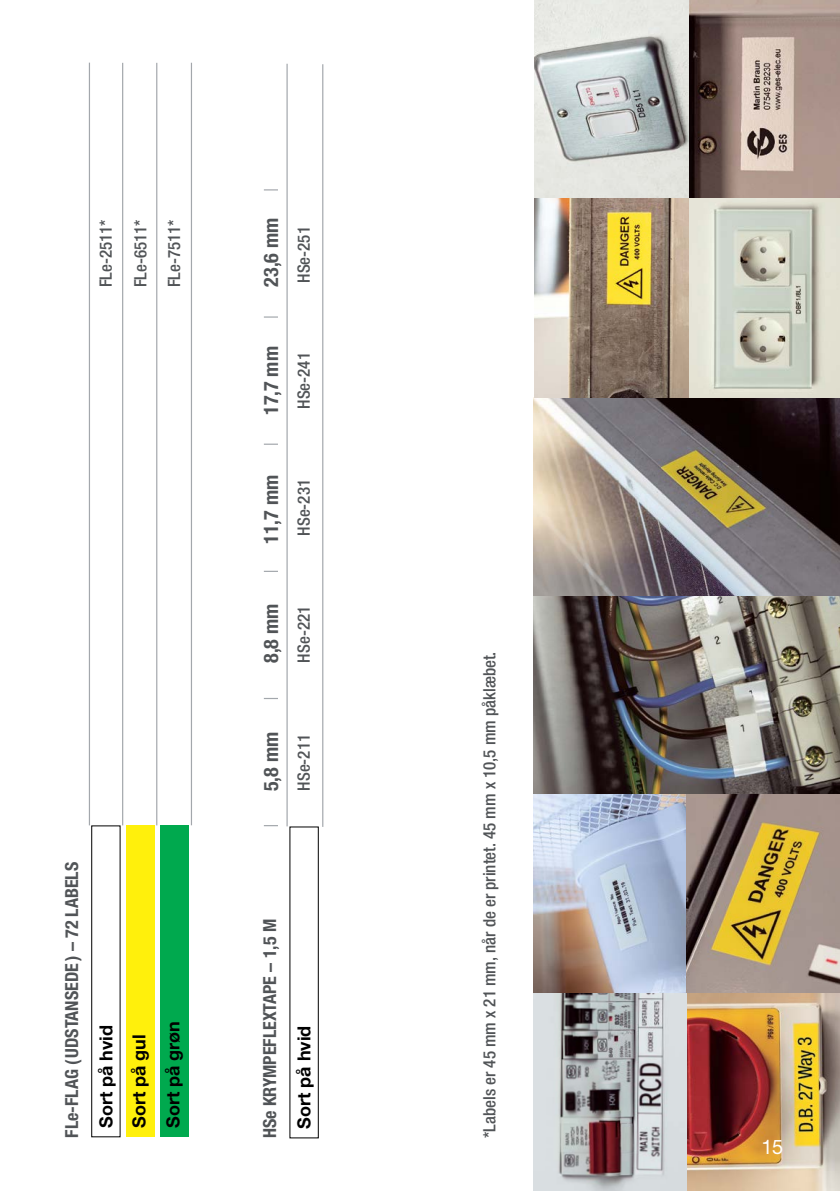
<style>
.page{position:relative;width:840px;height:1191px;background:#fff}
.page>*{position:absolute;margin:0;border:0;box-sizing:border-box;transform-origin:0 0}
.t1{font:700 condensed 20px "Helvetica Neue LTW1 G";color:#515457}
.t2{font:20px "Helvetica Neue LTW1 G";color:#fff}
.t3{font:700 condensed 18px "Helvetica Neue LTW1 G";color:#515457}
.t4{font:700 18px "Helvetica Neue LTW1 G";color:#000}
.t5{font:500 condensed 17px/34px "Helvetica Neue LTW1 G";color:#515457;text-align:justify}
</style>
<div class="page">
<img style="left:533px;top:0;width:306px;height:1191px">
<hr style="left:286px;top:64px;width:1px;height:762px;background:#a3a7ac">
<hr style="left:322px;top:64px;width:1px;height:763px;background:#a3a7ac">
<svg style="left:264px;top:825px;width:14px;height:1px"></svg>
<svg style="left:264px;top:571px;width:14px;height:1px"></svg>
<svg style="left:264px;top:698px;width:14px;height:1px"></svg>
<svg style="left:264px;top:316px;width:14px;height:2px"></svg>
<svg style="left:264px;top:443px;width:14px;height:2px"></svg>
<svg style="left:264px;top:189px;width:14px;height:1px"></svg>
<div style="left:91px;top:825px;width:29px;height:312px;border:1px solid #000"></div>
<div style="left:160px;top:825px;width:29px;height:312px;background:#00a94e"></div>
<hr style="left:89px;top:63px;width:1px;height:762px;background:#a3a7ac">
<hr style="left:122px;top:63px;width:1px;height:762px;background:#a3a7ac">
<hr style="left:156px;top:63px;width:1px;height:762px;background:#a3a7ac">
<hr style="left:191px;top:63px;width:1px;height:762px;background:#a3a7ac">
<div style="left:126px;top:825px;width:29px;height:312px;background:#fff00c"></div>
<p class="t5" style="left:89px;top:287px;width:69px;rotate:-90deg">FLe-2511* FLe-6511* FLe-7511*</p>
<p class="t3" style="left:61px;top:1137px;width:277px;rotate:-90deg">FLe-FLAG (UDSTANSEDE ) – 72 LABELS</p>
<p class="t4" style="left:95px;top:1128px;width:105px;rotate:-90deg">Sort på hvid</p>
<p class="t4" style="left:162px;top:1128px;width:108px;rotate:-90deg">Sort på grøn</p>
<p class="t4" style="left:128px;top:1128px;width:95px;rotate:-90deg">Sort på gul</p>
<p class="t1" style="left:259px;top:286px;width:70px;rotate:-90deg">23,6 mm</p>
<p class="t5" style="left:287px;top:283px;width:58px;rotate:-90deg">HSe-251</p>
<p class="t1" style="left:259px;top:415px;width:70px;rotate:-90deg">17,7 mm</p>
<p class="t5" style="left:287px;top:409px;width:58px;rotate:-90deg">HSe-241</p>
<p class="t1" style="left:259px;top:544px;width:70px;rotate:-90deg">11,7 mm</p>
<p class="t5" style="left:287px;top:535px;width:58px;rotate:-90deg">HSe-231</p>
<p class="t1" style="left:259px;top:663px;width:61px;rotate:-90deg">8,8 mm</p>
<p class="t5" style="left:287px;top:662px;width:58px;rotate:-90deg">HSe-221</p>
<p class="t1" style="left:259px;top:791px;width:61px;rotate:-90deg">5,8 mm</p>
<p class="t5" style="left:287px;top:790px;width:58px;rotate:-90deg">HSe-211</p>
<p class="t3" style="left:259px;top:1138px;width:221px;rotate:-90deg">HSe KRYMPEFLEXTAPE – 1,5 M</p>
<p class="t4" style="left:293px;top:1128px;width:105px;rotate:-90deg">Sort på hvid</p>
<p class="t5" style="left:472px;top:1137px;width:488px;rotate:-90deg">*Labels er 45 mm x 21 mm, når de er printet. 45 mm x 10,5 mm påklæbet.</p>
<p class="t2" style="left:760px;top:1134px;width:23px">15</p>
</div>
